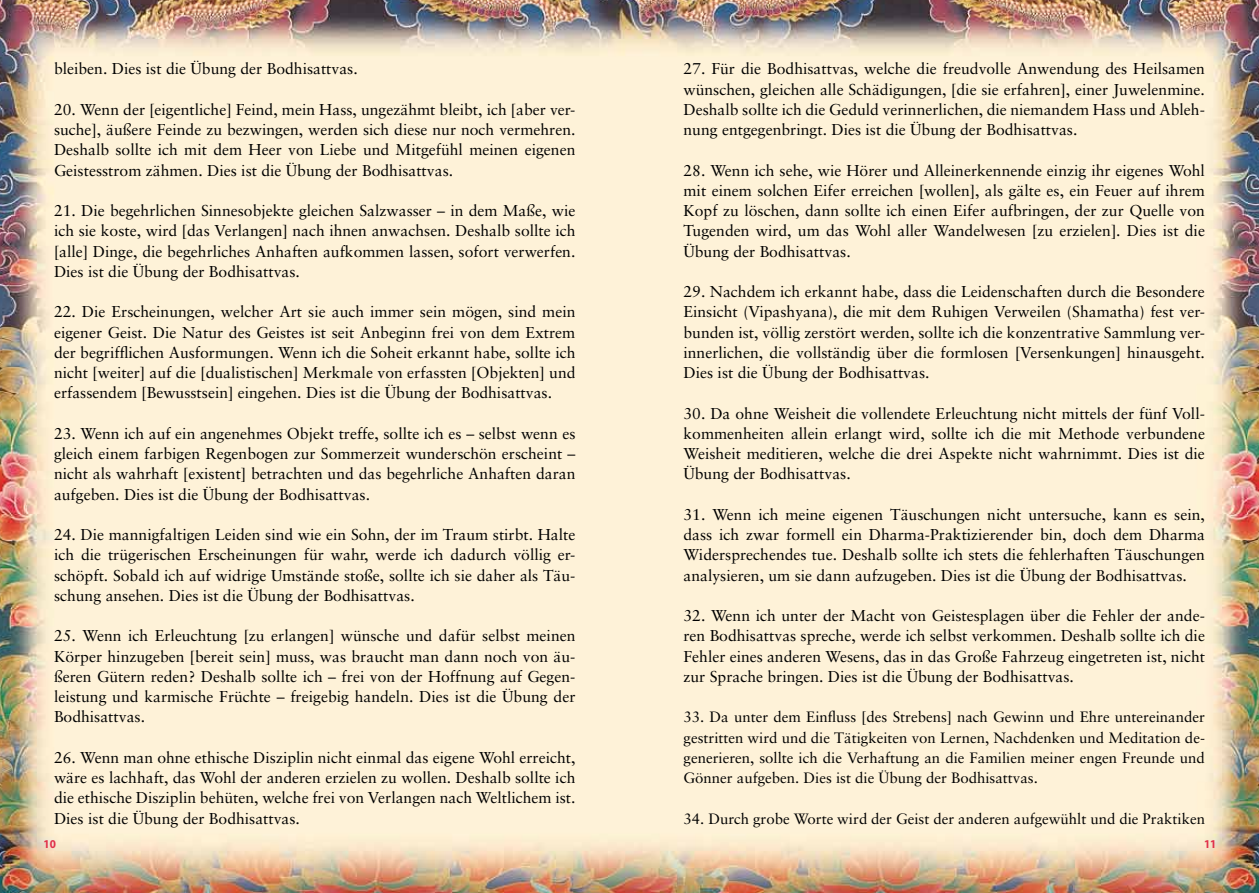
<style>
.page{position:relative;width:1259px;height:893px;background:#fff}
.page>*{position:absolute;margin:0;border:0;box-sizing:border-box;transform-origin:0 0}
.t1{font:15.75px/20.2px "Sabon";color:#000;text-align:justify}
.t2{font:15px/20.2px "Sabon";color:#000;text-align:justify}
.t3{font:700 semi-condensed 12px "Myriad Pro";color:#e1304a}
</style>
<div class="page">
<img style="left:0;top:0;width:1259px;height:893px">
<p class="t1" style="left:54px;top:58px;width:305px">bleiben. Dies ist die Übung der Bodhisattvas.</p>
<p class="t1" style="left:54px;top:99px;width:523px">20. Wenn der [eigentliche] Feind, mein Hass, ungezähmt bleibt, ich [aber ver&shy;suche], äußere Feinde zu bezwingen, werden sich diese nur noch vermehren.<br>Deshalb sollte ich mit dem Heer von Liebe und Mitgefühl meinen eigenen Geistesstrom zähmen. Dies ist die Übung der Bodhisattvas.</p>
<p class="t1" style="left:54px;top:200px;width:523px">21. Die begehrlichen Sinnesobjekte gleichen Salzwasser – in dem Maße, wie ich sie koste, wird [das Verlangen] nach ihnen anwachsen. Deshalb sollte ich [alle] Dinge, die begehrliches Anhaften aufkommen lassen, sofort verwerfen.<br>Dies ist die Übung der Bodhisattvas.</p>
<p class="t1" style="left:54px;top:301px;width:523px">22. Die Erscheinungen, welcher Art sie auch immer sein mögen, sind mein eigener Geist. Die Natur des Geistes ist seit Anbeginn frei von dem Extrem der begrifflichen Ausformungen. Wenn ich die Soheit erkannt habe, sollte ich nicht [weiter] auf die [dualistischen] Merkmale von erfassten [Objekten] und erfassendem [Bewusstsein] eingehen. Dies ist die Übung der Bodhisattvas.</p>
<p class="t1" style="left:54px;top:423px;width:523px">23. Wenn ich auf ein angenehmes Objekt treffe, sollte ich es – selbst wenn es gleich einem farbigen Regenbogen zur Sommerzeit wunderschön erscheint – nicht als wahrhaft [existent] betrachten und das begehrliche Anhaften daran aufgeben. Dies ist die Übung der Bodhisattvas.</p>
<p class="t1" style="left:54px;top:524px;width:523px">24. Die mannigfaltigen Leiden sind wie ein Sohn, der im Traum stirbt. Halte ich die trügerischen Erscheinungen für wahr, werde ich dadurch völlig er&shy;schöpft. Sobald ich auf widrige Umstände stoße, sollte ich sie daher als Täu&shy;schung ansehen. Dies ist die Übung der Bodhisattvas.</p>
<p class="t1" style="left:54px;top:626px;width:523px">25. Wenn ich Erleuchtung [zu erlangen] wünsche und dafür selbst meinen Körper hinzugeben [bereit sein] muss, was braucht man dann noch von äu&shy;ßeren Gütern reden? Deshalb sollte ich – frei von der Hoffnung auf Gegen&shy;leistung und karmische Früchte – freigebig handeln. Dies ist die Übung der Bodhisattvas.</p>
<p class="t1" style="left:54px;top:747px;width:523px">26. Wenn man ohne ethische Disziplin nicht einmal das eigene Wohl erreicht, wäre es lachhaft, das Wohl der anderen erzielen zu wollen. Deshalb sollte ich die ethische Disziplin behüten, welche frei von Verlangen nach Weltlichem ist.<br>Dies ist die Übung der Bodhisattvas.</p>
<p class="t1" style="left:683px;top:59px;width:523px">27. Für die Bodhisattvas, welche die freudvolle Anwendung des Heilsamen wünschen, gleichen alle Schädigungen, [die sie erfahren], einer Juwelenmine.<br>Deshalb sollte ich die Geduld verinnerlichen, die niemandem Hass und Ableh&shy;nung entgegenbringt. Dies ist die Übung der Bodhisattvas.</p>
<p class="t1" style="left:683px;top:160px;width:523px">28. Wenn ich sehe, wie Hörer und Alleinerkennende einzig ihr eigenes Wohl mit einem solchen Eifer erreichen [wollen], als gälte es, ein Feuer auf ihrem Kopf zu löschen, dann sollte ich einen Eifer aufbringen, der zur Quelle von Tugenden wird, um das Wohl aller Wandelwesen [zu erzielen]. Dies ist die Übung der Bodhisattvas.</p>
<p class="t1" style="left:683px;top:281px;width:523px">29. Nachdem ich erkannt habe, dass die Leidenschaften durch die Besondere Einsicht (Vipashyana), die mit dem Ruhigen Verweilen (Shamatha) fest ver&shy;bunden ist, völlig zerstört werden, sollte ich die konzentrative Sammlung ver&shy;innerlichen, die vollständig über die formlosen [Versenkungen] hinausgeht.<br>Dies ist die Übung der Bodhisattvas.</p>
<p class="t1" style="left:683px;top:403px;width:523px">30. Da ohne Weisheit die vollendete Erleuchtung nicht mittels der fünf Voll&shy;kommenheiten allein erlangt wird, sollte ich die mit Methode verbundene Weisheit meditieren, welche die drei Aspekte nicht wahrnimmt. Dies ist die Übung der Bodhisattvas.</p>
<p class="t1" style="left:683px;top:504px;width:523px">31. Wenn ich meine eigenen Täuschungen nicht untersuche, kann es sein, dass ich zwar formell ein Dharma-Praktizierender bin, doch dem Dharma Widersprechendes tue. Deshalb sollte ich stets die fehlerhaften Täuschungen analysieren, um sie dann aufzugeben. Dies ist die Übung der Bodhisattvas.</p>
<p class="t1" style="left:683px;top:605px;width:523px">32. Wenn ich unter der Macht von Geistesplagen über die Fehler der ande&shy;ren Bodhisattvas spreche, werde ich selbst verkommen. Deshalb sollte ich die Fehler eines anderen Wesens, das in das Große Fahrzeug eingetreten ist, nicht zur Sprache bringen. Dies ist die Übung der Bodhisattvas.</p>
<p class="t2" style="left:683px;top:707px;width:523px">33. Da unter dem Einfluss [des Strebens] nach Gewinn und Ehre untereinander gestritten wird und die Tätigkeiten von Lernen, Nachdenken und Meditation de&shy;generieren, sollte ich die Verhaftung an die Familien meiner engen Freunde und Gönner aufgeben. Dies ist die Übung der Bodhisattvas.</p>
<p class="t2" style="left:683px;top:808px;width:523px">34. Durch grobe Worte wird der Geist der anderen aufgewühlt und die Praktiken</p>
<p class="t3" style="left:44px;top:836px;width:14px">10</p>
<p class="t3" style="left:1204px;top:836px;width:14px">11</p>
</div>
